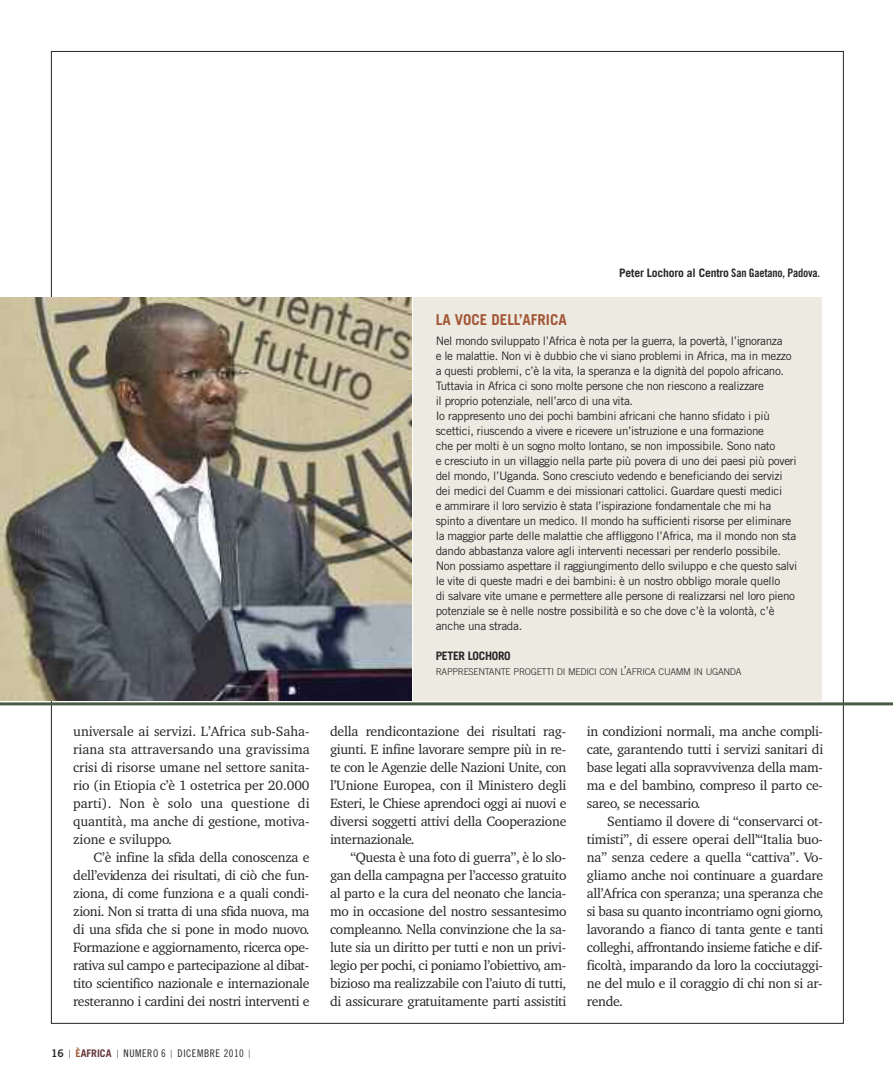
<style>
.page{position:relative;width:893px;height:1085px;background:#fff}
.page>*{position:absolute;margin:0;border:0;box-sizing:border-box;transform-origin:0 0}
.t1{font:700 15px "Trade Gothic";color:#a35737}
.t2{font:13.8px/18px "Charter BT Pro";letter-spacing:-.02em;color:#272627;text-align:justify}
.t3{font:11.7px/15px "Trade Gothic";letter-spacing:-.025em;color:#272627}
.t4{font:700 11.7px "Trade Gothic";letter-spacing:-.015em;color:#272627}
.t5{font:10.5px "Trade Gothic Cond Eighteen";letter-spacing:.05em;color:#272627}
.t6{font:300 9.3px "Trade Gothic";letter-spacing:-.035em;color:#272627}
.s1{font-family:"Trade Gothic Bold Two"}
.s2{font-family:"Trade Gothic";font-weight:300;font-size:11.25px}
.s3{font-family:"Trade Gothic";font-weight:700;color:#a35737}
.s4{font-family:"Trade Gothic";font-weight:700;color:#66363a}
.s5{font-family:"Trade Gothic Bold Cond Twenty";font-weight:400}
.s6{font-size:12.45px}
</style>
<div class="page">
<img style="left:0;top:297px;width:411px;height:403px">
<div style="left:413px;top:297px;width:408px;height:403px;background:#edeae1"></div>
<hr style="left:0;top:702px;width:893px;height:3px;background:#485c45">
<p class="t2" style="left:73px;top:723px;width:238px">universale ai servizi. L’Africa sub-Saha&shy;riana sta attraversando una gravissima crisi di risorse umane nel settore sanita&shy;rio (in Etiopia c’è 1 ostetrica per 20.000 parti). Non è solo una questione di quantità, ma anche di gestione, motiva&shy;zione e sviluppo.</p>
<p class="t2" style="left:73px;top:849px;width:238px;text-indent:20px">C’è infine la sfida della conoscenza e dell’evidenza dei risultati, di ciò che fun&shy;ziona, di come funziona e a quali condi&shy;zioni. Non si tratta di una sfida nuova, ma di una sfida che si pone in modo nuovo.<br>Formazione e aggiornamento, ricerca ope&shy;rativa sul campo e partecipazione al dibat&shy;tito scientifico nazionale e internazionale resteranno i cardini dei nostri interventi e</p>
<p class="t5" style="left:51px;top:1049px;width:201px"><span class="s1">16</span> <span class="s2">|</span> <span class="s3">È</span><span class="s4">AFRICA</span> <span class="s2">|</span> NUMERO 6 <span class="s2">|</span> DICEMBRE 2010 <span class="s2">|</span></p>
<p class="t4" style="left:619px;top:269px;width:202px">Peter Lochoro al Centro <span class="s5">San Gaetano, Padova.</span></p>
<p class="t1" style="left:436px;top:314px;width:132px">LA VOCE DELL’AFRICA</p>
<p class="t3" style="left:436px;top:334px;width:363px">Nel mondo sviluppato l’Africa è nota per la guerra, la povertà, l’ignoranza<br>e le malattie. Non vi è dubbio che vi siano problemi in Africa, ma in mezzo a questi problemi, c’è la vita, la speranza e la dignità del popolo africano.<br>Tuttavia in Africa ci sono molte persone che non riescono a realizzare<br>il proprio potenziale, nell’arco di una vita.<br>Io rappresento uno dei pochi bambini africani che hanno sfidato i più scettici, riuscendo a vivere e ricevere un’istruzione e una formazione<br>che per molti è un sogno molto lontano, se non impossibile. Sono nato<br>e cresciuto in un villaggio nella parte più povera di uno dei paesi più poveri del mondo, l’Uganda. Sono cresciuto vedendo e beneficiando dei servizi dei medici del Cuamm e dei missionari cattolici. Guardare questi medici<br>e ammirare il loro servizio è stata l’ispirazione fondamentale che mi ha spinto a diventare un medico. Il mondo ha sufficienti risorse per eliminare la maggior parte delle malattie che affliggono l’Africa, ma il mondo non sta dando abbastanza valore agli interventi necessari per renderlo possibile.<br>Non possiamo aspettare il raggiungimento dello sviluppo e che questo salvi le vite di queste madri e dei bambini: è un nostro obbligo morale quello<br>di salvare vite umane e permettere alle persone di realizzarsi nel loro pieno potenziale se è nelle nostre possibilità e so che dove c’è la volontà, c’è anche una strada.</p>
<p class="t4" style="left:436px;top:651px;width:77px">PETER LOCHORO</p>
<p class="t6" style="left:436px;top:668px;width:307px">RAPPRESENTANTE PROGETTI DI MEDICI CON L<span class="s6">’</span>AFRICA CUAMM IN UGANDA</p>
<p class="t2" style="left:330px;top:723px;width:238px">della rendicontazione dei risultati rag&shy;giunti. E infine lavorare sempre più in re&shy;te con le Agenzie delle Nazioni Unite, con l’Unione Europea, con il Ministero degli Esteri, le Chiese aprendoci oggi ai nuovi e diversi soggetti attivi della Cooperazione internazionale.</p>
<p class="t2" style="left:330px;top:849px;width:238px;text-indent:20px">“Questa è una foto di guerra”, è lo slo&shy;gan della campagna per l’accesso gratuito al parto e la cura del neonato che lancia&shy;mo in occasione del nostro sessantesimo compleanno. Nella convinzione che la sa&shy;lute sia un diritto per tutti e non un privi&shy;legio per pochi, ci poniamo l’obiettivo, am&shy;bizioso ma realizzabile con l’aiuto di tutti, di assicurare gratuitamente parti assistiti</p>
<p class="t2" style="left:587px;top:723px;width:238px">in condizioni normali, ma anche compli&shy;cate, garantendo tutti i servizi sanitari di base legati alla sopravvivenza della mam&shy;ma e del bambino, compreso il parto ce&shy;sareo, se necessario.</p>
<p class="t2" style="left:587px;top:813px;width:238px;text-indent:20px">Sentiamo il dovere di “conservarci ot&shy;timisti”, di essere operai dell’“Italia buo&shy;na” senza cedere a quella “cattiva”. Vo&shy;gliamo anche noi continuare a guardare all’Africa con speranza; una speranza che si basa su quanto incontriamo ogni giorno, lavorando a fianco di tanta gente e tanti colleghi, affrontando insieme fatiche e dif&shy;ficoltà, imparando da loro la cocciutaggi&shy;ne del mulo e il coraggio di chi non si ar&shy;rende.</p>
</div>
